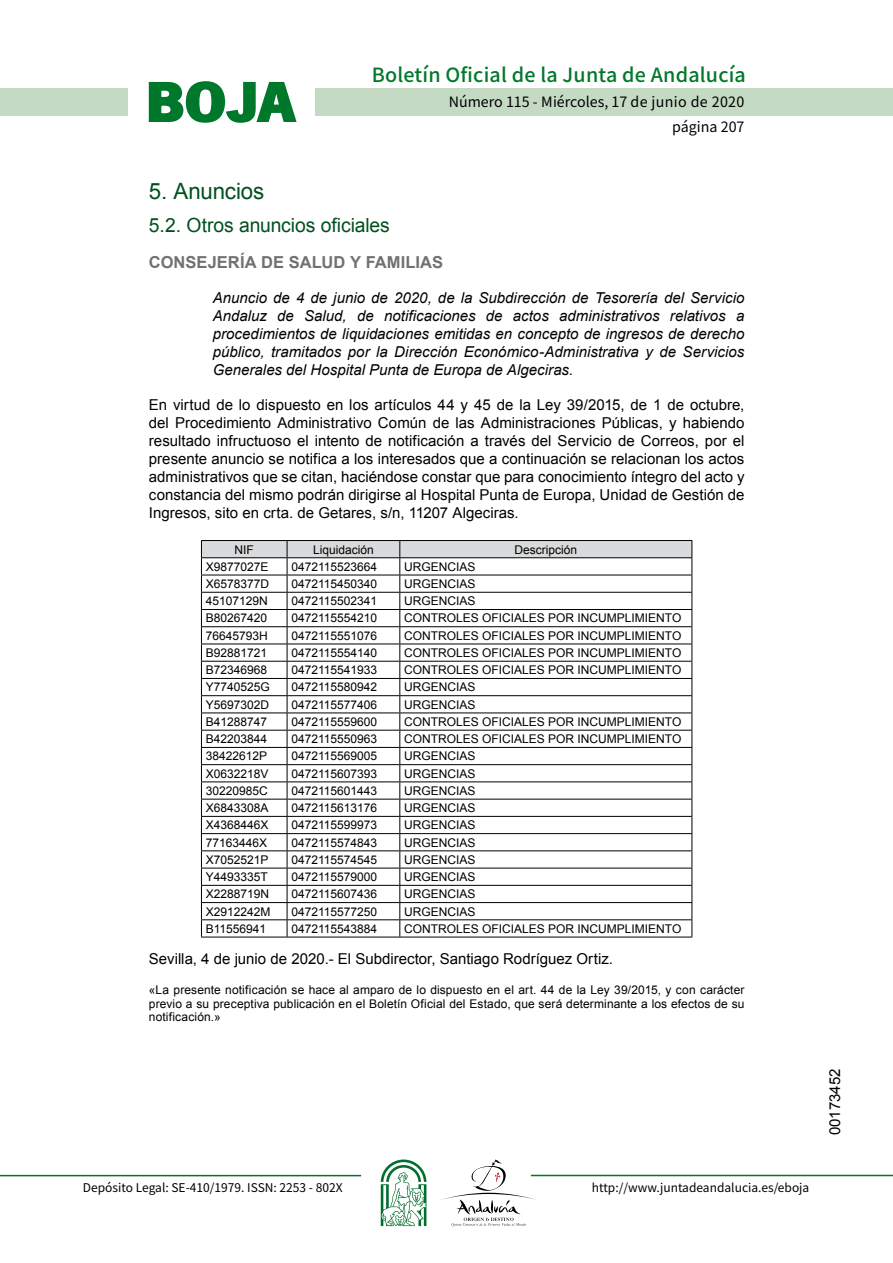
<style>
.page{position:relative;width:893px;height:1263px;background:#fff}
.page>*{position:absolute;margin:0;border:0;box-sizing:border-box;transform-origin:0 0}
.t1{font:700 57.75px "News Got T";color:#00782c;scale:1.14 1}
.t2{font:22.5px "Arial";letter-spacing:-.005em;color:#00501f}
.t3{font:500 19.5px "Noto Sans HK";letter-spacing:.01em;color:#00782c}
.t4{font:19.5px "Arial";letter-spacing:-.005em;color:#00501f}
.t5{font:700 16.5px "Arial";letter-spacing:.005em;color:#707173}
.t6{font:15px/18px "Arial";color:#000;text-align:justify}
.t7{font:italic 15px/18px "Arial";color:#000;text-align:justify}
.t8{font:14.25px/24.5px "Noto Sans HK";color:#000;text-align:right}
.t9{font:12px/13.5px "Arial";color:#000;text-align:justify}
.t10{font:12px "Noto Sans HK";color:#000}
</style>
<div class="page">
<div style="left:315px;top:88px;width:577px;height:28px;background:#c5dac3"></div>
<div style="left:0;top:88px;width:128px;height:28px;background:#c5dac3"></div>
<hr style="left:0;top:1175px;width:361px;height:1px;background:#00782c">
<hr style="left:531px;top:1175px;width:361px;height:1px;background:#00782c">
<svg style="left:148px;top:81px;width:149px;height:42px"></svg>
<svg style="left:442px;top:1159px;width:100px;height:67px"></svg>
<svg style="left:381px;top:1160px;width:45px;height:66px"></svg>
<hr style="left:201px;top:540px;width:86px;height:1px;background:#000">
<hr style="left:287px;top:540px;width:113px;height:1px;background:#000">
<hr style="left:400px;top:540px;width:292px;height:1px;background:#000">
<svg style="left:201px;top:541px;width:491px;height:396px"></svg>
<hr style="left:201px;top:937px;width:86px;height:1px;background:#000">
<hr style="left:287px;top:937px;width:113px;height:1px;background:#000">
<hr style="left:400px;top:937px;width:292px;height:1px;background:#000">
<h1 class="t1" style="left:145px;top:68px;width:133px">BOJA</h1>
<h3 class="t3" style="left:372px;top:64px;width:375px">Boletín Oficial de la Junta de Andalucía</h3>
<p class="t8" style="left:449px;top:90px;width:297px">Número 115 - Miércoles, 17 de junio de 2020 página 207</p>
<h2 class="t2" style="left:149px;top:177px;width:117px">5. Anuncios</h2>
<h3 class="t4" style="left:149px;top:212px;width:242px">5.2. Otros anuncios oficiales</h3>
<h3 class="t5" style="left:149px;top:251px;width:296px">CONSEJERÍA DE SALUD Y FAMILIAS</h3>
<p class="t7" style="left:213px;top:289px;width:533px">Anuncio de 4 de junio de 2020, de la Subdirección de Tesorería del Servicio Andaluz de Salud, de notificaciones de actos administrativos relativos a procedimientos de liquidaciones emitidas en concepto de ingresos de derecho público, tramitados por la Dirección Económico-Administrativa y de Servicios Generales del Hospital Punta de Europa de Algeciras.</p>
<p class="t6" style="left:149px;top:396px;width:597px">En virtud de lo dispuesto en los artículos 44 y 45 de la Ley 39/2015, de 1 de octubre, del Procedimiento Administrativo Común de las Administraciones Públicas, y habiendo resultado infructuoso el intento de notificación a través del Servicio de Correos, por el presente anuncio se notifica a los interesados que a continuación se relacionan los actos administrativos que se citan, haciéndose constar que para conocimiento íntegro del acto y constancia del mismo podrán dirigirse al Hospital Punta de Europa, Unidad de Gestión de Ingresos, sito en crta. de Getares, s/n, 11207 Algeciras.</p>
<p class="t9" style="left:234px;top:543px;width:21px">NIF</p>
<p class="t9" style="left:313px;top:543px;width:62px">Liquidación</p>
<p class="t9" style="left:514px;top:543px;width:64px">Descripción</p>
<p class="t9" style="left:206px;top:560px;width:64px">X9877027E</p>
<p class="t9" style="left:291px;top:560px;width:87px">0472115523664</p>
<p class="t9" style="left:404px;top:560px;width:73px">URGENCIAS</p>
<p class="t9" style="left:206px;top:577px;width:65px">X6578377D</p>
<p class="t9" style="left:291px;top:577px;width:87px">0472115450340</p>
<p class="t9" style="left:404px;top:577px;width:73px">URGENCIAS</p>
<p class="t9" style="left:206px;top:594px;width:64px">45107129N</p>
<p class="t9" style="left:291px;top:594px;width:87px">0472115502341</p>
<p class="t9" style="left:404px;top:594px;width:73px">URGENCIAS</p>
<p class="t9" style="left:206px;top:612px;width:63px">B80267420</p>
<p class="t9" style="left:291px;top:612px;width:87px">0472115554210</p>
<p class="t9" style="left:404px;top:612px;width:279px">CONTROLES OFICIALES POR INCUMPLIMIENTO</p>
<p class="t9" style="left:206px;top:629px;width:64px">76645793H</p>
<p class="t9" style="left:291px;top:629px;width:87px">0472115551076</p>
<p class="t9" style="left:404px;top:629px;width:279px">CONTROLES OFICIALES POR INCUMPLIMIENTO</p>
<p class="t9" style="left:206px;top:646px;width:63px">B92881721</p>
<p class="t9" style="left:291px;top:646px;width:87px">0472115554140</p>
<p class="t9" style="left:404px;top:646px;width:279px">CONTROLES OFICIALES POR INCUMPLIMIENTO</p>
<p class="t9" style="left:206px;top:663px;width:63px">B72346968</p>
<p class="t9" style="left:291px;top:663px;width:87px">0472115541933</p>
<p class="t9" style="left:404px;top:663px;width:279px">CONTROLES OFICIALES POR INCUMPLIMIENTO</p>
<p class="t9" style="left:206px;top:681px;width:66px">Y7740525G</p>
<p class="t9" style="left:291px;top:681px;width:87px">0472115580942</p>
<p class="t9" style="left:404px;top:681px;width:73px">URGENCIAS</p>
<p class="t9" style="left:206px;top:698px;width:65px">Y5697302D</p>
<p class="t9" style="left:291px;top:698px;width:87px">0472115577406</p>
<p class="t9" style="left:404px;top:698px;width:73px">URGENCIAS</p>
<p class="t9" style="left:206px;top:715px;width:63px">B41288747</p>
<p class="t9" style="left:291px;top:715px;width:87px">0472115559600</p>
<p class="t9" style="left:404px;top:715px;width:279px">CONTROLES OFICIALES POR INCUMPLIMIENTO</p>
<p class="t9" style="left:206px;top:732px;width:63px">B42203844</p>
<p class="t9" style="left:291px;top:732px;width:87px">0472115550963</p>
<p class="t9" style="left:404px;top:732px;width:279px">CONTROLES OFICIALES POR INCUMPLIMIENTO</p>
<p class="t9" style="left:206px;top:750px;width:63px">38422612P</p>
<p class="t9" style="left:291px;top:750px;width:87px">0472115569005</p>
<p class="t9" style="left:404px;top:750px;width:73px">URGENCIAS</p>
<p class="t9" style="left:206px;top:767px;width:64px">X0632218V</p>
<p class="t9" style="left:291px;top:767px;width:87px">0472115607393</p>
<p class="t9" style="left:404px;top:767px;width:73px">URGENCIAS</p>
<p class="t9" style="left:206px;top:784px;width:64px">30220985C</p>
<p class="t9" style="left:291px;top:784px;width:87px">0472115601443</p>
<p class="t9" style="left:404px;top:784px;width:73px">URGENCIAS</p>
<p class="t9" style="left:206px;top:801px;width:64px">X6843308A</p>
<p class="t9" style="left:291px;top:801px;width:87px">0472115613176</p>
<p class="t9" style="left:404px;top:801px;width:73px">URGENCIAS</p>
<p class="t9" style="left:206px;top:819px;width:64px">X4368446X</p>
<p class="t9" style="left:291px;top:819px;width:87px">0472115599973</p>
<p class="t9" style="left:404px;top:819px;width:73px">URGENCIAS</p>
<p class="t9" style="left:206px;top:836px;width:63px">77163446X</p>
<p class="t9" style="left:291px;top:836px;width:87px">0472115574843</p>
<p class="t9" style="left:404px;top:836px;width:73px">URGENCIAS</p>
<p class="t9" style="left:206px;top:853px;width:64px">X7052521P</p>
<p class="t9" style="left:291px;top:853px;width:87px">0472115574545</p>
<p class="t9" style="left:404px;top:853px;width:73px">URGENCIAS</p>
<p class="t9" style="left:206px;top:870px;width:64px">Y4493335T</p>
<p class="t9" style="left:291px;top:870px;width:87px">0472115579000</p>
<p class="t9" style="left:404px;top:870px;width:73px">URGENCIAS</p>
<p class="t9" style="left:206px;top:887px;width:65px">X2288719N</p>
<p class="t9" style="left:291px;top:887px;width:87px">0472115607436</p>
<p class="t9" style="left:404px;top:887px;width:73px">URGENCIAS</p>
<p class="t9" style="left:206px;top:905px;width:66px">X2912242M</p>
<p class="t9" style="left:291px;top:905px;width:87px">0472115577250</p>
<p class="t9" style="left:404px;top:905px;width:73px">URGENCIAS</p>
<p class="t9" style="left:206px;top:922px;width:62px">B11556941</p>
<p class="t9" style="left:291px;top:922px;width:87px">0472115543884</p>
<p class="t9" style="left:404px;top:922px;width:279px">CONTROLES OFICIALES POR INCUMPLIMIENTO</p>
<p class="t6" style="left:149px;top:950px;width:465px">Sevilla, 4 de junio de 2020.- El Subdirector, Santiago Rodríguez Ortiz.</p>
<p class="t9" style="left:149px;top:984px;width:597px">«La presente notificación se hace al amparo de lo dispuesto en el art. 44 de la Ley 39/2015, y con carácter previo a su preceptiva publicación en el Boletín Oficial del Estado, que será determinante a los efectos de su notificación.»</p>
<p class="t10" style="left:83px;top:1181px;width:261px">Depósito Legal: SE-410/1979. ISSN: 2253 - 802X</p>
<p class="t10" style="left:592px;top:1181px;width:219px">http://www.juntadeandalucia.es/eboja</p>
<p class="t6" style="left:826px;top:1135px;width:68px;rotate:-90deg">00173452</p>
</div>
